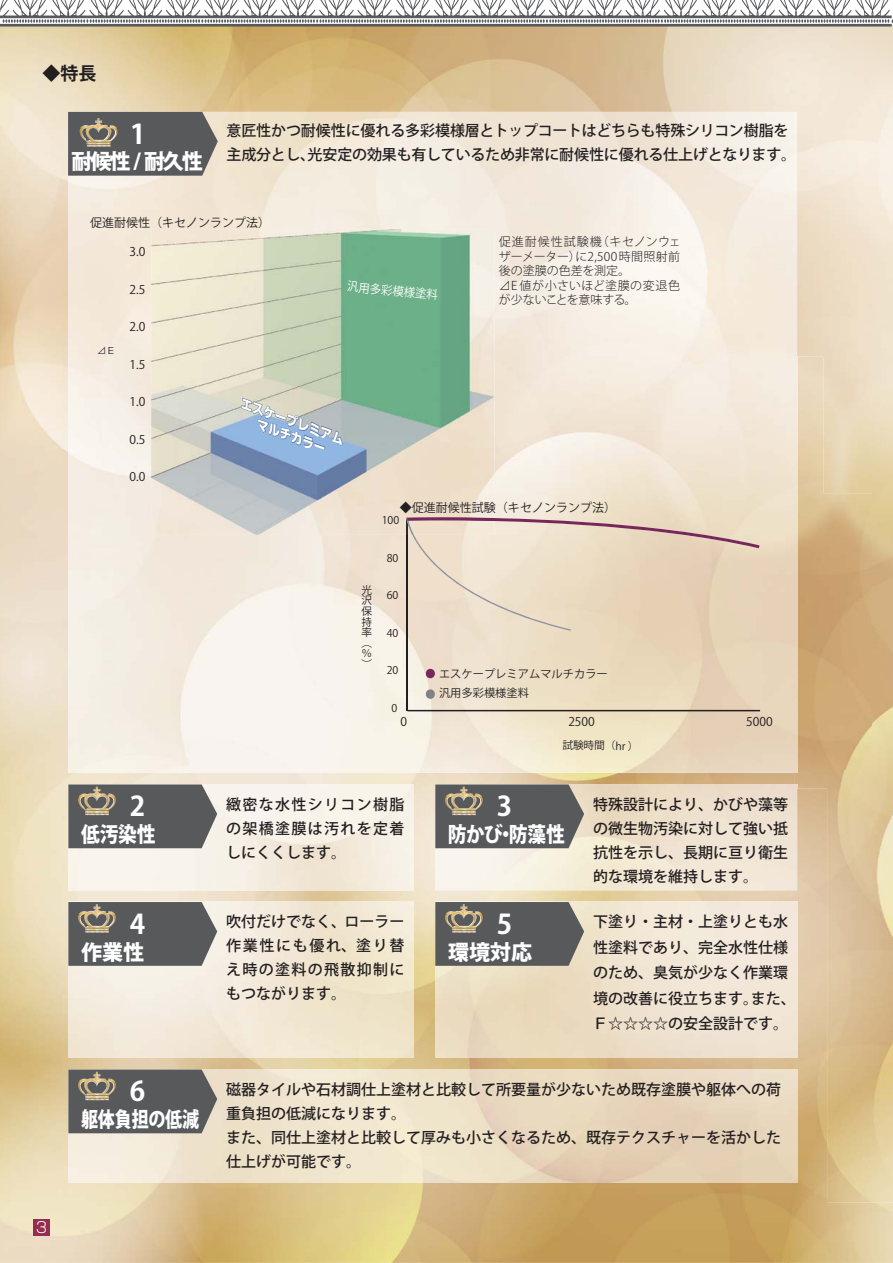
<style>
.page{position:relative;width:893px;height:1263px;background:#fff}
.page>*{position:absolute;margin:0;border:0;box-sizing:border-box;transform-origin:0 0}
.t1{font:27px "Koz Go Pr 6 N Bold 90 msp RKSJ H";color:#fff}
.t2{font:21px "Koz Go Pro Heavy 90 msp RKSJ H";letter-spacing:-.01em;color:#fff}
.t3{font:21px "Koz Go Pro Heavy 90 msp RKSJ H";letter-spacing:-.01em;color:#fff;scale:.89 1}
.t4{font:21px "Koz Go Pro Heavy 90 msp RKSJ H";letter-spacing:-.01em;color:#fff;scale:.81 1}
.t5{font:18px "Koz Go Pro Bold 90 msp RKSJ H";color:#231f20}
.t6{font:15px/24px "Koz Go Pro Medium 90 msp RKSJ H";color:#231f20}
.t7{font:15px "Shin Go Pro Light 90 msp RKSJ H";color:#fff}
.t8{font:italic 13.2px/14.4px "UD Shin Go Pro Bold 90 msp RKSJ H";color:#fff;scale:.94 1}
.t9{font:12px/14.4px "Koz Go Pr 6 N Light 90 msp RKSJ H";color:#231f20}
.t10{font:12px "Koz Go Pr 6 N Regular 90 msp RKSJ H";color:#231f20}
.t11{font:12px "Koz Go Pr 6 N Regular 90 msp RKSJ H";color:#fff;scale:.95 1}
.t12{font:11.25px/19.6px "Koz Go Pr 6 N Regular 90 msp RKSJ H";color:#231f20}
.t13{font:10.65px/10.6px "Koz Go Pr 6 N Regular 90 msp RKSJ H";color:#231f20;text-align:justify}
.t14{font:9.15px "Koz Go Pr 6 N Regular 90 msp RKSJ H";color:#231f20}
</style>
<div class="page">
<img style="left:0;top:27px;width:840px;height:125px">
<img style="left:0;top:152px;width:104px;height:1111px">
<img style="left:104px;top:773px;width:724px;height:20px">
<img style="left:368px;top:793px;width:104px;height:276px">
<img style="left:789px;top:793px;width:51px;height:470px">
<img style="left:104px;top:1183px;width:685px;height:80px">
<img style="left:68px;top:112px;width:729px;height:123px">
<img style="left:68px;top:235px;width:103px;height:538px">
<svg style="left:68px;top:112px;width:150px;height:64px"></svg>
<img style="left:80px;top:118px;width:37px;height:24px">
<img style="left:68px;top:784px;width:345px;height:106px">
<svg style="left:68px;top:784px;width:149px;height:64px"></svg>
<img style="left:78px;top:787px;width:37px;height:23px">
<img style="left:68px;top:902px;width:345px;height:155px">
<svg style="left:68px;top:902px;width:149px;height:64px"></svg>
<img style="left:78px;top:904px;width:37px;height:24px">
<svg style="left:435px;top:902px;width:149px;height:64px"></svg>
<img style="left:445px;top:904px;width:37px;height:24px">
<svg style="left:68px;top:1070px;width:149px;height:63px"></svg>
<img style="left:78px;top:1072px;width:37px;height:23px">
<svg style="left:0;top:0;width:893px;height:27px"></svg>
<img style="left:435px;top:784px;width:362px;height:106px">
<svg style="left:435px;top:784px;width:149px;height:64px"></svg>
<img style="left:445px;top:787px;width:37px;height:23px">
<hr style="left:408px;top:710px;width:352px;height:1px;background:#231f20">
<hr style="left:406px;top:518px;width:2px;height:193px;background:#231f20">
<svg style="left:424px;top:689px;width:12px;height:10px"></svg>
<svg style="left:424px;top:669px;width:12px;height:9px"></svg>
<img style="left:151px;top:229px;width:343px;height:306px">
<img style="left:383px;top:516px;width:16px;height:8px">
<svg style="left:406px;top:517px;width:353px;height:114px"></svg>
<img style="left:406px;top:518px;width:8px;height:17px">
<img style="left:407px;top:517px;width:87px;height:4px">
<svg style="left:241px;top:397px;width:103px;height:54px"></svg>
<img style="left:795px;top:356px;width:78px;height:433px">
<img style="left:795px;top:356px;width:2px;height:417px">
<img style="left:823px;top:61px;width:70px;height:432px">
<img style="left:828px;top:789px;width:65px;height:414px">
<img style="left:828px;top:770px;width:45px;height:19px">
<img style="left:873px;top:451px;width:20px;height:432px">
<div style="left:33px;top:1219px;width:17px;height:17px;background:#952d4f"></div>
<p class="t5" style="left:42px;top:66px;width:55px">◆特長</p>
<h1 class="t1" style="left:130px;top:123px;width:17px">1</h1>
<h2 class="t2" style="left:72px;top:153px;width:133px">耐候性 / 耐久性</h2>
<p class="t6" style="left:226px;top:120px;width:571px">意匠性かつ耐候性に優れる多彩模様層とトップコートはどちらも特殊シリコン樹脂を主成分とし、光安定の効果も有しているため非常に耐候性に優れる仕上げとなります。</p>
<p class="t10" style="left:90px;top:218px;width:181px">促進耐候性（キセノンランプ法）</p>
<p class="t14" style="left:97px;top:347px;width:20px">⊿Ｅ</p>
<p class="t10" style="left:129px;top:247px;width:17px">3.0</p>
<p class="t10" style="left:129px;top:285px;width:17px">2.5</p>
<p class="t10" style="left:129px;top:322px;width:17px">2.0</p>
<p class="t10" style="left:129px;top:360px;width:17px">1.5</p>
<p class="t10" style="left:129px;top:397px;width:17px">1.0</p>
<p class="t10" style="left:129px;top:435px;width:17px">0.5</p>
<p class="t10" style="left:129px;top:472px;width:17px">0.0</p>
<p class="t11" style="left:348px;top:281px;width:97px;rotate:6deg">汎用多彩模様塗料</p>
<p class="t8" style="left:265px;top:406px;width:93px;text-indent:-22px;rotate:20deg">エスケープレミアムマルチカラー</p>
<p class="t9" style="left:499px;top:236px;width:184px">促進耐候性試験機（キセノンウェザーメーター）に2,500時間照射前後の塗膜の色差を測定。<br>⊿E 値が小さいほど塗膜の変退色が少ないことを意味する。</p>
<p class="t10" style="left:400px;top:503px;width:217px">◆促進耐候性試験（キセノンランプ法）</p>
<p class="t7" style="left:36px;top:1222px;width:13px">3</p>
<h1 class="t1" style="left:130px;top:796px;width:17px">2</h1>
<h2 class="t3" style="left:81px;top:826px;width:85px">低汚染性</h2>
<h1 class="t1" style="left:130px;top:914px;width:17px">4</h1>
<h2 class="t2" style="left:81px;top:944px;width:64px">作業性</h2>
<h1 class="t1" style="left:130px;top:1081px;width:17px">6</h1>
<h2 class="t4" style="left:81px;top:1112px;width:147px">躯体負担の低減</h2>
<p class="t13" style="left:382px;top:516px;width:19px">100</p>
<p class="t13" style="left:361px;top:586px;width:12px">光沢保持率（％）</p>
<p class="t13" style="left:387px;top:554px;width:13px">80</p>
<p class="t13" style="left:387px;top:591px;width:13px">60</p>
<p class="t13" style="left:387px;top:629px;width:13px">40</p>
<p class="t13" style="left:387px;top:666px;width:13px">20</p>
<p class="t13" style="left:392px;top:704px;width:7px">0</p>
<p class="t12" style="left:439px;top:665px;width:170px">エスケープレミアムマルチカラー汎用多彩模様塗料</p>
<p class="t10" style="left:400px;top:717px;width:8px">0</p>
<p class="t10" style="left:568px;top:717px;width:28px">2500</p>
<p class="t10" style="left:746px;top:717px;width:28px">5000</p>
<p class="t13" style="left:562px;top:741px;width:78px;rotate:1deg">試験時間（hr ）</p>
<h1 class="t1" style="left:497px;top:796px;width:17px">3</h1>
<h2 class="t3" style="left:448px;top:826px;width:133px">防かび・防藻性</h2>
<p class="t6" style="left:226px;top:794px;width:180px;text-align:justify">緻密な水性シリコン樹脂の架橋塗膜は汚れを定着しにくくします。</p>
<p class="t6" style="left:593px;top:794px;width:196px;text-align:justify">特殊設計により、かびや藻等の微生物汚染に対して強い抵抗性を示し、長期に亘り衛生的な環境を維持します。</p>
<p class="t6" style="left:226px;top:911px;width:180px;text-align:justify">吹付だけでなく、ローラー作業性にも優れ、塗り替え時の塗料の飛散抑制にもつながります。</p>
<p class="t6" style="left:593px;top:911px;width:204px;line-height:25.5px">下塗り・主材・上塗りとも水性塗料であり、完全水性仕様のため、臭気が少なく作業環境の改善に役立ちます。また、<br>Ｆ☆☆☆☆の安全設計です。</p>
<h1 class="t1" style="left:497px;top:914px;width:17px">5</h1>
<h2 class="t2" style="left:448px;top:944px;width:85px">環境対応</h2>
<p class="t6" style="left:226px;top:1079px;width:556px">磁器タイルや石材調仕上塗材と比較して所要量が少ないため既存塗膜や躯体への荷重負担の低減になります。<br>また、同仕上塗材と比較して厚みも小さくなるため、既存テクスチャーを活かした仕上げが可能です。</p>
</div>
